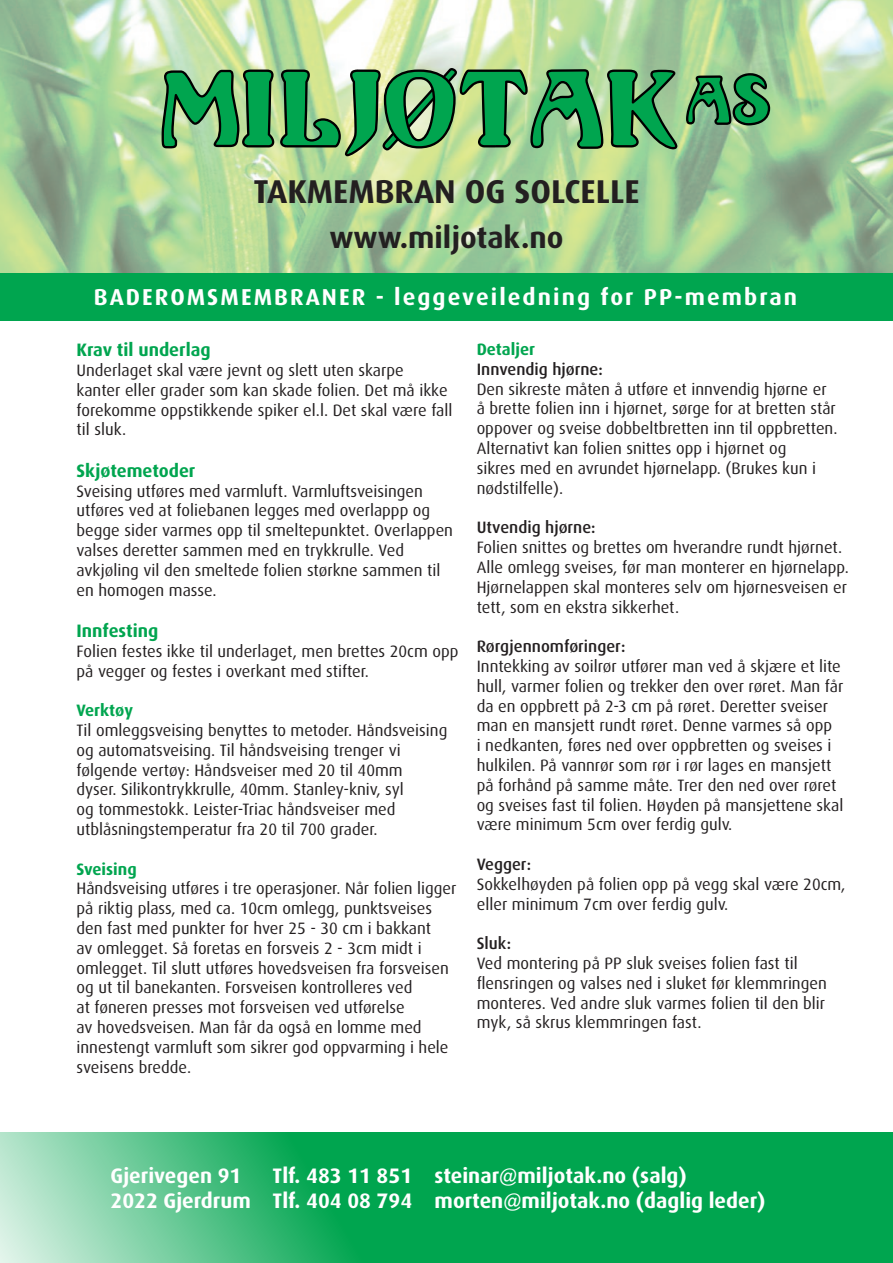
<style>
.page{position:relative;width:893px;height:1263px;background:#fff}
.page>*{position:absolute;margin:0;border:0;box-sizing:border-box;transform-origin:0 0}
.Heading{font:700 33px "Dax";color:#231f20}
.Heading-2{font:700 30px "Dax";color:#231f20}
.t1{font:700 23.1px "Dax";letter-spacing:.09em;color:#fff}
.Heading-3{font:700 21px "Dax";color:#fff}
.t2{font:700 18px "Dax";color:#00a54f}
.t3{font:16.5px/19.8px "Dax";color:#231f20}
.t4{font:500 16.5px "Dax";color:#231f20}
.t5{font:700 16.5px "Dax";color:#00a54f}
</style>
<div class="page">
<img style="left:0;top:0;width:893px;height:274px">
<div style="left:0;top:274px;width:893px;height:47px;background:#00a54f"></div>
<svg style="left:0;top:1132px;width:893px;height:131px;background:#25b268"></svg>
<svg style="left:162px;top:68px;width:517px;height:88px;background:#5da96c"></svg>
<svg style="left:686px;top:73px;width:84px;height:52px;background:#3e8b58"></svg>
<p class="Heading" style="left:253px;top:172px;width:388px">TAKMEMBRAN OG SOLCELLE</p>
<p class="Heading-2" style="left:330px;top:220px;width:235px">www.miljotak.no</p>
<p class="t1" style="left:94px;top:283px;width:705px">BADEROMSMEMBRANER - leggeveiledning for PP-membran</p>
<p class="t2" style="left:77px;top:340px;width:136px">Krav til underlag</p>
<p class="t3" style="left:77px;top:360px;width:378px">Underlaget skal være jevnt og slett uten skarpe<br>kanter eller grader som kan skade folien. Det må ikke forekomme oppstikkende spiker el.l. Det skal være fall til sluk.</p>
<p class="t2" style="left:77px;top:460px;width:120px">Skjøtemetoder</p>
<p class="t3" style="left:77px;top:481px;width:378px">Sveising utføres med varmluft. Varmluftsveisingen utføres ved at foliebanen legges med overlappp og begge sider varmes opp til smeltepunktet. Overlappen valses deretter sammen med en trykkrulle. Ved avkjøling vil den smeltede folien størkne sammen til en homogen masse.</p>
<p class="t2" style="left:77px;top:621px;width:83px">Innfesting</p>
<p class="t3" style="left:77px;top:641px;width:383px">Folien festes ikke til underlaget, men brettes 20cm opp på vegger og festes i overkant med stifter.</p>
<p class="t5" style="left:77px;top:701px;width:58px">Verktøy</p>
<p class="t3" style="left:77px;top:720px;width:372px">Til omleggsveising benyttes to metoder. Håndsveising og automatsveising. Til håndsveising trenger vi følgende vertøy: Håndsveiser med 20 til 40mm<br>dyser. Silikontrykkrulle, 40mm. Stanley-kniv, syl<br>og tommestokk. Leister-Triac håndsveiser med utblåsningstemperatur fra 20 til 700 grader.</p>
<p class="t5" style="left:77px;top:859px;width:62px">Sveising</p>
<p class="t3" style="left:77px;top:879px;width:381px">Håndsveising utføres i tre operasjoner. Når folien ligger på riktig plass, med ca. 10cm omlegg, punktsveises den fast med punkter for hver 25 - 30 cm i bakkant<br>av omlegget. Så foretas en forsveis 2 - 3cm midt i omlegget. Til slutt utføres hovedsveisen fra forsveisen og ut til banekanten. Forsveisen kontrolleres ved<br>at føneren presses mot forsveisen ved utførelse<br>av hovedsveisen. Man får da også en lomme med innestengt varmluft som sikrer god oppvarming i hele sveisens bredde.</p>
<p class="t5" style="left:477px;top:340px;width:60px">Detaljer</p>
<p class="t4" style="left:477px;top:360px;width:128px">Innvendig hjørne:</p>
<p class="t3" style="left:477px;top:379px;width:362px">Den sikreste måten å utføre et innvendig hjørne er å brette folien inn i hjørnet, sørge for at bretten står oppover og sveise dobbeltbretten inn til oppbretten.<br>Alternativt kan folien snittes opp i hjørnet og<br>sikres med en avrundet hjørnelapp. (Brukes kun i nødstilfelle).</p>
<p class="t4" style="left:477px;top:518px;width:120px">Utvendig hjørne:</p>
<p class="t3" style="left:477px;top:538px;width:374px">Folien snittes og brettes om hverandre rundt hjørnet.<br>Alle omlegg sveises, før man monterer en hjørnelapp.<br>Hjørnelappen skal monteres selv om hjørnesveisen er tett, som en ekstra sikkerhet.</p>
<p class="t4" style="left:477px;top:637px;width:150px">Rørgjennomføringer:</p>
<p class="t3" style="left:477px;top:656px;width:368px">Inntekking av soilrør utfører man ved å skjære et lite hull, varmer folien og trekker den over røret. Man får da en oppbrett på 2-3 cm på røret. Deretter sveiser man en mansjett rundt røret. Denne varmes så opp<br>i nedkanten, føres ned over oppbretten og sveises i hulkilen. På vannrør som rør i rør lages en mansjett på forhånd på samme måte. Trer den ned over røret og sveises fast til folien. Høyden på mansjettene skal være minimum 5cm over ferdig gulv.</p>
<p class="t4" style="left:477px;top:855px;width:56px">Vegger:</p>
<p class="t3" style="left:477px;top:874px;width:370px">Sokkelhøyden på folien opp på vegg skal være 20cm, eller minimum 7cm over ferdig gulv.</p>
<p class="t4" style="left:477px;top:934px;width:36px">Sluk:</p>
<p class="t3" style="left:477px;top:953px;width:352px">Ved montering på PP sluk sveises folien fast til flensringen og valses ned i sluket før klemmringen monteres. Ved andre sluk varmes folien til den blir myk, så skrus klemmringen fast.</p>
<p class="Heading-3" style="left:111px;top:1163px;width:132px">Gjerivegen 91</p>
<p class="Heading-3" style="left:273px;top:1163px;width:416px">Tlf. 483 11 851 steinar@miljotak.no (salg)</p>
<p class="Heading-3" style="left:111px;top:1189px;width:657px">2022 Gjerdrum Tlf. 404 08 794 morten@miljotak.no (daglig leder)</p>
</div>
